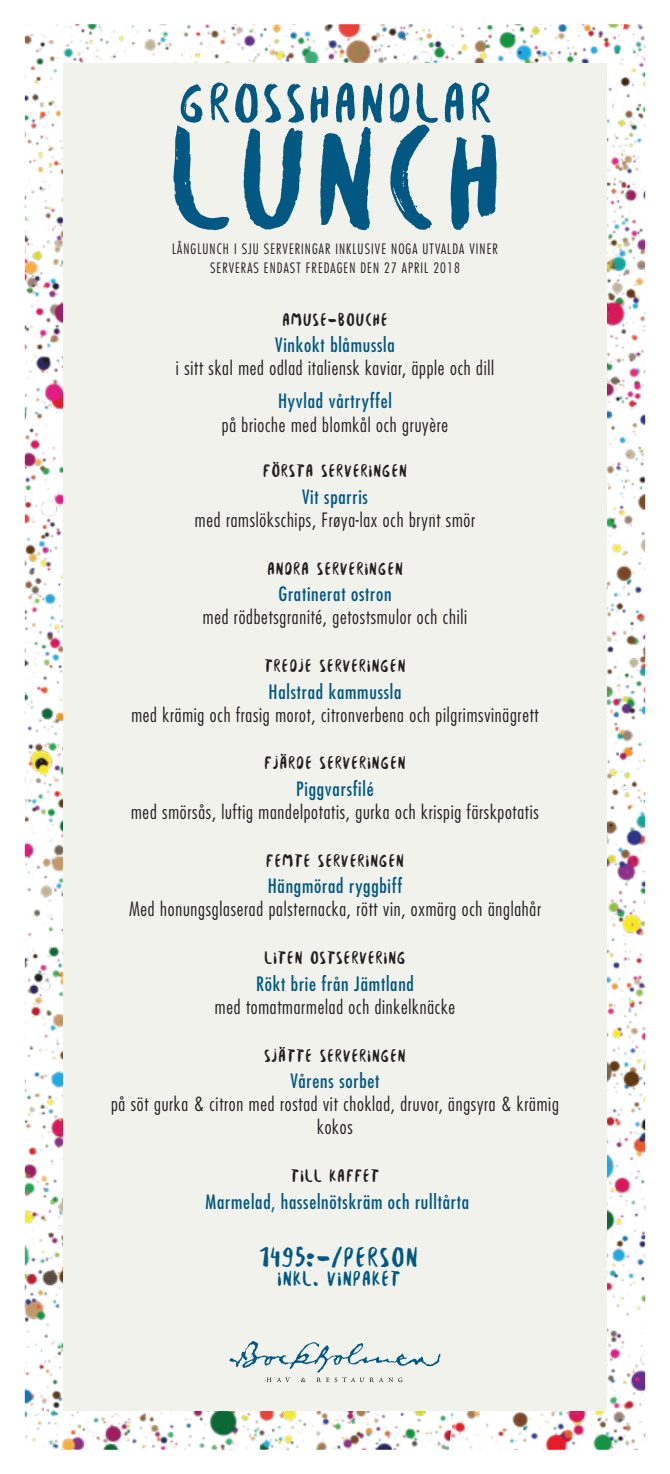
<style>
.page{position:relative;width:670px;height:1474px;background:#fff}
.page>*{position:absolute;margin:0;border:0;box-sizing:border-box;transform-origin:0 0}
.t1{font:154px "Besom";letter-spacing:.04em;color:#005883}
.t2{font:59.5px "Besom";letter-spacing:.04em;color:#005883}
.t3{font:29.75px "Besom";letter-spacing:.04em;color:#005883}
.t4{font:22.75px "Besom";letter-spacing:.04em;color:#005883}
.t5{font:300 condensed 19.25px/23.1px "Futura Std";letter-spacing:.04em;color:#231f20;text-align:center}
.t6{font:condensed 19.25px "Futura Std";letter-spacing:.04em;color:#005883}
.t7{font:19.25px "Besom";letter-spacing:.04em;color:#231f20}
.t8{font:300 condensed 14px/18.9px "Futura Std";letter-spacing:.075em;color:#231f20;text-align:center}
</style>
<div class="page">
<img style="left:623px;top:24px;width:22px;height:730px">
<img style="left:25px;top:24px;width:598px;height:730px">
<img style="left:534px;top:754px;width:111px;height:695px">
<img style="left:25px;top:692px;width:509px;height:757px">
<div style="left:63px;top:63px;width:544px;height:1347px;background:#f2f2ed"></div>
<svg style="left:229px;top:1340px;width:211px;height:42px"></svg>
<h2 class="t2" style="left:178px;top:60px;width:315px">GROSSHANDLAR</h2>
<h1 class="t1" style="left:167px;top:67px;width:337px">LUNCH</h1>
<p class="t8" style="left:172px;top:239px;width:327px">LÅNGLUNCH I SJU SERVERINGAR INKLUSIVE NOGA UTVALDA VINER<br>SERVERAS ENDAST FREDAGEN DEN 27 APRIL 2018</p>
<p class="t7" style="left:282px;top:305px;width:107px">AMUSE-BOUCHE</p>
<p class="t6" style="left:275px;top:333px;width:121px">Vinkokt blåmussla</p>
<p class="t5" style="left:176px;top:357px;width:320px">i sitt skal med odlad italiensk kaviar, äpple och dill</p>
<p class="t6" style="left:278px;top:390px;width:115px">Hyvlad vårtryffel</p>
<p class="t5" style="left:222px;top:413px;width:228px">på brioche med blomkål och gruyère</p>
<p class="t7" style="left:263px;top:456px;width:146px">FÖRSTA SERVERINGEN</p>
<p class="t6" style="left:302px;top:485px;width:67px">Vit sparris</p>
<p class="t5" style="left:195px;top:508px;width:282px">med ramslökschips, Frøya-lax och brynt smör</p>
<p class="t7" style="left:267px;top:554px;width:137px">ANDRA SERVERINGEN</p>
<p class="t6" style="left:278px;top:582px;width:115px">Gratinerat ostron</p>
<p class="t5" style="left:203px;top:605px;width:266px">med rödbetsgranité, getostsmulor och chili</p>
<p class="t7" style="left:264px;top:651px;width:142px">TREDJE SERVERINGEN</p>
<p class="t6" style="left:268px;top:680px;width:134px">Halstrad kammussla</p>
<p class="t5" style="left:131px;top:703px;width:408px">med krämig och frasig morot, citronverbena och pilgrimsvinägrett</p>
<p class="t7" style="left:264px;top:749px;width:143px">FJÄRDE SERVERINGEN</p>
<p class="t6" style="left:296px;top:777px;width:79px">Piggvarsfilé</p>
<p class="t5" style="left:131px;top:800px;width:409px">med smörsås, luftig mandelpotatis, gurka och krispig färskpotatis</p>
<p class="t7" style="left:266px;top:846px;width:140px">FEMTE SERVERINGEN</p>
<p class="t6" style="left:268px;top:874px;width:136px">Hängmörad ryggbiff</p>
<p class="t5" style="left:129px;top:897px;width:413px">Med honungsglaserad palsternacka, rött vin, oxmärg och änglahår</p>
<p class="t7" style="left:264px;top:943px;width:143px">LITEN OSTSERVERING</p>
<p class="t6" style="left:256px;top:972px;width:159px">Rökt brie från Jämtland</p>
<p class="t5" style="left:215px;top:995px;width:242px">med tomatmarmelad och dinkelknäcke</p>
<p class="t7" style="left:264px;top:1041px;width:143px">SJÄTTE SERVERINGEN</p>
<p class="t6" style="left:290px;top:1069px;width:90px">Vårens sorbet</p>
<p class="t5" style="left:111px;top:1092px;width:449px">på söt gurka &amp; citron med rostad vit choklad, druvor, ängsyra &amp; krämig kokos</p>
<p class="t7" style="left:291px;top:1161px;width:89px">TILL KAFFET</p>
<p class="t6" style="left:205px;top:1189px;width:265px">Marmelad, hasselnötskräm och rulltårta</p>
<h3 class="t3" style="left:259px;top:1235px;width:160px">1495:-/PERSON</h3>
<p class="t4" style="left:277px;top:1261px;width:124px">INKL. VINPAKET</p>
</div>
